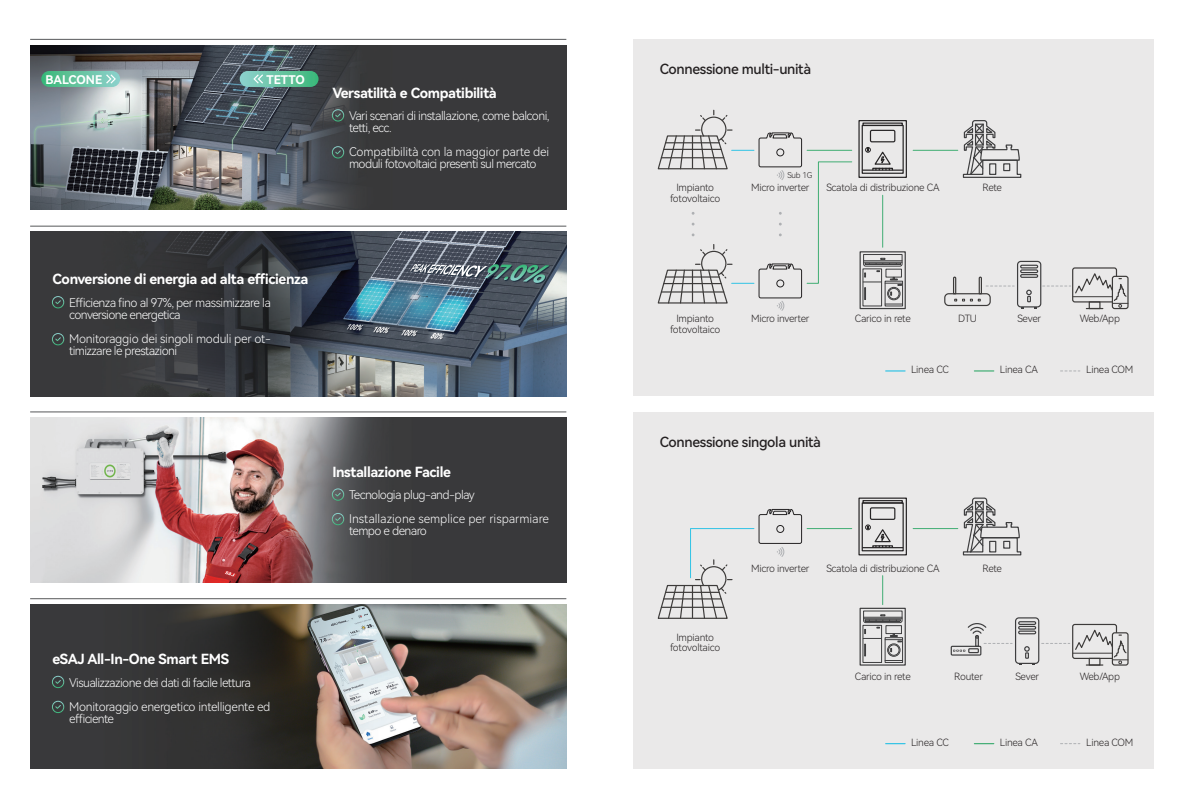
<style>
.page{position:relative;width:1191px;height:808px;background:#fff}
.page>*{position:absolute;margin:0;border:0;box-sizing:border-box;transform-origin:0 0}
.t1{font:14px "Harmony OS Sans SC Bold";letter-spacing:-.025em;color:#fff}
.t2{font:14px "Harmony OS Sans SC Medium";letter-spacing:-.025em;color:#231f20}
.t3{font:12px/12px "Harmony OS Sans SC Light";letter-spacing:-.045em;color:#fff}
.t4{font:12px/24px "Harmony OS Sans SC Light";color:#fff}
.t5{font:12px/12px "Harmony OS Sans SC Light";letter-spacing:-.02em;color:#fff}
.t6{font:12px "Harmony OS Sans SC Bold";color:#fff}
.t7{font:10px/10.7px "Harmony OS Sans SC Light";letter-spacing:-.025em;color:#231f20;text-align:center}
.t8{font:8px "Harmony OS Sans SC Light";color:#231f20}
</style>
<div class="page">
<img style="left:30px;top:45px;width:536px;height:165px">
<img style="left:30px;top:232px;width:536px;height:164px">
<img style="left:30px;top:418px;width:536px;height:164px">
<img style="left:30px;top:604px;width:536px;height:165px">
<hr style="left:30px;top:39px;width:536px;height:1px;background:#57585a">
<hr style="left:30px;top:226px;width:536px;height:1px;background:#57585a">
<hr style="left:30px;top:412px;width:536px;height:1px;background:#57585a">
<hr style="left:30px;top:598px;width:536px;height:1px;background:#57585a">
<div style="left:41px;top:71px;width:79px;height:16px;background:linear-gradient(to right,#3cb678,#8fd1cb);border-radius:8px"></div>
<svg style="left:106px;top:74px;width:10px;height:10px"></svg>
<div style="left:240px;top:71px;width:78px;height:16px;background:linear-gradient(to right,#90d1cd,#40b87b);border-radius:8px"></div>
<svg style="left:253px;top:74px;width:10px;height:10px"></svg>
<svg style="left:410px;top:264px;width:140px;height:20px;background:#5f7579"></svg>
<div style="left:332px;top:109px;width:12px;height:13px;border:1px solid #fff;border-radius:50%"></div>
<svg style="left:334px;top:112px;width:8px;height:6px"></svg>
<div style="left:332px;top:146px;width:12px;height:12px;border:1px solid #fff;border-radius:50%"></div>
<svg style="left:334px;top:149px;width:8px;height:6px"></svg>
<div style="left:52px;top:296px;width:12px;height:12px;border:1px solid #fff;border-radius:50%"></div>
<svg style="left:54px;top:299px;width:8px;height:6px"></svg>
<div style="left:52px;top:333px;width:12px;height:12px;border:1px solid #fff;border-radius:50%"></div>
<svg style="left:54px;top:336px;width:8px;height:6px"></svg>
<div style="left:332px;top:488px;width:12px;height:13px;border:1px solid #fff;border-radius:50%"></div>
<svg style="left:334px;top:492px;width:8px;height:5px"></svg>
<div style="left:332px;top:513px;width:12px;height:12px;border:1px solid #fff;border-radius:50%"></div>
<svg style="left:334px;top:516px;width:8px;height:6px"></svg>
<div style="left:52px;top:676px;width:12px;height:12px;border:1px solid #fff;border-radius:50%"></div>
<svg style="left:54px;top:679px;width:8px;height:6px"></svg>
<div style="left:52px;top:701px;width:12px;height:12px;border:1px solid #fff;border-radius:50%"></div>
<svg style="left:54px;top:704px;width:8px;height:6px"></svg>
<div style="left:633px;top:412px;width:520px;height:357px;background:#eae9e9"></div>
<div style="left:633px;top:39px;width:520px;height:357px;background:#eae9e9"></div>
<hr style="left:885px;top:370px;width:20px;height:2px;background:#31c3e5">
<svg style="left:974px;top:370px;width:19px;height:2px"></svg>
<svg style="left:1060px;top:370px;width:20px;height:1px"></svg>
<svg style="left:885px;top:743px;width:20px;height:1px"></svg>
<svg style="left:974px;top:743px;width:19px;height:1px"></svg>
<svg style="left:1060px;top:743px;width:20px;height:1px"></svg>
<hr style="left:882px;top:195px;width:1px;height:52px;background:#40ad73">
<hr style="left:913px;top:150px;width:44px;height:1px;background:#40ad73">
<div style="left:858px;top:120px;width:49px;height:58px;border:1px solid #252324"></div>
<div style="left:861px;top:125px;width:42px;height:49px;border:1px solid #252324"></div>
<div style="left:862px;top:123px;width:41px;height:3px;border:1px solid #252324"></div>
<div style="left:870px;top:130px;width:25px;height:12px;border:1px solid #252324"></div>
<hr style="left:862px;top:170px;width:40px;height:1px;background:#252324">
<div style="left:872px;top:168px;width:21px;height:3px;border:1px solid #252324"></div>
<svg style="left:865px;top:147px;width:27px;height:23px"></svg>
<div style="left:859px;top:251px;width:46px;height:58px;border:1px solid #3e3e3f"></div>
<svg style="left:863px;top:254px;width:40px;height:53px"></svg>
<svg style="left:962px;top:120px;width:60px;height:58px"></svg>
<div style="left:1072px;top:267px;width:45px;height:35px;border:1px solid #3d3b3a;border-radius:2px"></div>
<div style="left:1017px;top:261px;width:24px;height:46px;border:1px solid #3e3e3f;border-radius:3px"></div>
<div style="left:1020px;top:265px;width:18px;height:3px;border:1px solid #3e3e3f"></div>
<div style="left:1020px;top:269px;width:18px;height:4px;border:1px solid #3e3e3f"></div>
<div style="left:1020px;top:274px;width:18px;height:4px;border:1px solid #3e3e3f"></div>
<svg style="left:1021px;top:271px;width:107px;height:38px"></svg>
<div style="left:944px;top:293px;width:46px;height:13px;border:1px solid #3d3b3a;border-radius:4px"></div>
<svg style="left:952px;top:276px;width:20px;height:25px"></svg>
<svg style="left:978px;top:276px;width:36px;height:25px"></svg>
<svg style="left:657px;top:110px;width:195px;height:201px"></svg>
<hr style="left:807px;top:528px;width:44px;height:1px;background:#40ad73">
<hr style="left:913px;top:528px;width:44px;height:1px;background:#40ad73">
<div style="left:858px;top:497px;width:49px;height:58px;border:1px solid #252324"></div>
<div style="left:861px;top:502px;width:42px;height:49px;border:1px solid #252324"></div>
<div style="left:862px;top:500px;width:41px;height:3px;border:1px solid #252324"></div>
<div style="left:870px;top:507px;width:25px;height:13px;border:1px solid #252324"></div>
<hr style="left:862px;top:547px;width:40px;height:1px;background:#252324">
<div style="left:872px;top:545px;width:21px;height:3px;border:1px solid #252324"></div>
<svg style="left:865px;top:525px;width:27px;height:22px"></svg>
<div style="left:859px;top:608px;width:46px;height:58px;border:1px solid #3e3e3f"></div>
<svg style="left:863px;top:576px;width:40px;height:87px"></svg>
<svg style="left:962px;top:497px;width:60px;height:59px"></svg>
<div style="left:1072px;top:624px;width:45px;height:35px;border:1px solid #3d3b3a;border-radius:2px"></div>
<div style="left:1015px;top:617px;width:24px;height:47px;border:1px solid #3e3e3f;border-radius:3px"></div>
<div style="left:1018px;top:621px;width:18px;height:4px;border:1px solid #3e3e3f"></div>
<div style="left:1018px;top:626px;width:18px;height:4px;border:1px solid #3e3e3f"></div>
<div style="left:1018px;top:630px;width:18px;height:4px;border:1px solid #3e3e3f"></div>
<svg style="left:1019px;top:646px;width:16px;height:19px"></svg>
<div style="left:950px;top:646px;width:31px;height:10px;border:1px solid #3e3e3f"></div>
<div style="left:968px;top:648px;width:11px;height:5px;border:1px solid #3e3e3f"></div>
<svg style="left:953px;top:623px;width:59px;height:29px"></svg>
<svg style="left:1041px;top:627px;width:87px;height:39px"></svg>
<svg style="left:657px;top:508px;width:145px;height:111px"></svg>
<p class="t6" style="left:45px;top:71px;width:58px">BALCONE</p>
<p class="t6" style="left:266px;top:71px;width:40px">TETTO</p>
<p class="t1" style="left:332px;top:83px;width:166px">Versatilità e Compatibilità</p>
<p class="t3" style="left:349px;top:110px;width:202px">Vari scenari di installazione, come balconi, tetti, ecc.</p>
<p class="t3" style="left:349px;top:146px;width:202px">Compatibilità con la maggior parte dei moduli fotovoltaici presenti sul mercato</p>
<p class="t1" style="left:52px;top:270px;width:257px">Conversione di energia ad alta efficienza</p>
<p class="t3" style="left:69px;top:296px;width:203px">Efficienza fino al 97%, per massimizzare la conversione energetica</p>
<p class="t5" style="left:69px;top:332px;width:203px">Monitoraggio dei singoli moduli per ot&shy;timizzare le prestazioni</p>
<p class="t1" style="left:332px;top:462px;width:120px">Installazione Facile</p>
<p class="t4" style="left:349px;top:483px;width:201px">Tecnologia plug-and-play<br>Installazione semplice per risparmiare</p>
<p class="t3" style="left:349px;top:525px;width:79px">tempo e denaro</p>
<p class="t1" style="left:52px;top:649px;width:178px">eSAJ All-In-One Smart EMS</p>
<p class="t3" style="left:69px;top:670px;width:203px;line-height:24px">Visualizzazione dei dati di facile lettura<br>Monitoraggio energetico intelligente ed</p>
<p class="t3" style="left:69px;top:712px;width:46px">efficiente</p>
<p class="t2" style="left:659px;top:59px;width:153px">Connessione multi-unità</p>
<p class="t8" style="left:787px;top:170px;width:26px">Sub 1G</p>
<p class="t7" style="left:826px;top:182px;width:115px">Scatola di distribuzione CA</p>
<p class="t7" style="left:751px;top:182px;width:60px">Micro inverter</p>
<p class="t7" style="left:676px;top:182px;width:39px">Impianto</p>
<p class="t7" style="left:982px;top:182px;width:21px">Rete</p>
<p class="t7" style="left:670px;top:193px;width:52px">fotovoltaico</p>
<p class="t7" style="left:670px;top:313px;width:52px">Impianto fotovoltaico</p>
<p class="t7" style="left:751px;top:313px;width:60px">Micro inverter</p>
<p class="t7" style="left:958px;top:313px;width:20px">DTU</p>
<p class="t7" style="left:1017px;top:313px;width:25px">Sever</p>
<p class="t7" style="left:1079px;top:313px;width:42px">Web/App</p>
<p class="t7" style="left:855px;top:313px;width:57px">Carico in rete</p>
<p class="t2" style="left:659px;top:432px;width:163px">Connessione singola unità</p>
<p class="t7" style="left:911px;top:364px;width:39px">Linea CC</p>
<p class="t7" style="left:999px;top:364px;width:40px">Linea CA</p>
<p class="t7" style="left:1086px;top:364px;width:49px">Linea COM</p>
<p class="t7" style="left:670px;top:631px;width:52px">Impianto fotovoltaico</p>
<p class="t7" style="left:751px;top:562px;width:60px">Micro inverter</p>
<p class="t7" style="left:826px;top:562px;width:115px">Scatola di distribuzione CA</p>
<p class="t7" style="left:982px;top:562px;width:21px">Rete</p>
<p class="t7" style="left:855px;top:670px;width:57px">Carico in rete</p>
<p class="t7" style="left:954px;top:670px;width:30px">Router</p>
<p class="t7" style="left:1015px;top:670px;width:25px">Sever</p>
<p class="t7" style="left:1079px;top:670px;width:42px">Web/App</p>
<p class="t7" style="left:911px;top:737px;width:39px">Linea CC</p>
<p class="t7" style="left:999px;top:737px;width:40px">Linea CA</p>
<p class="t7" style="left:1086px;top:737px;width:49px">Linea COM</p>
</div>
